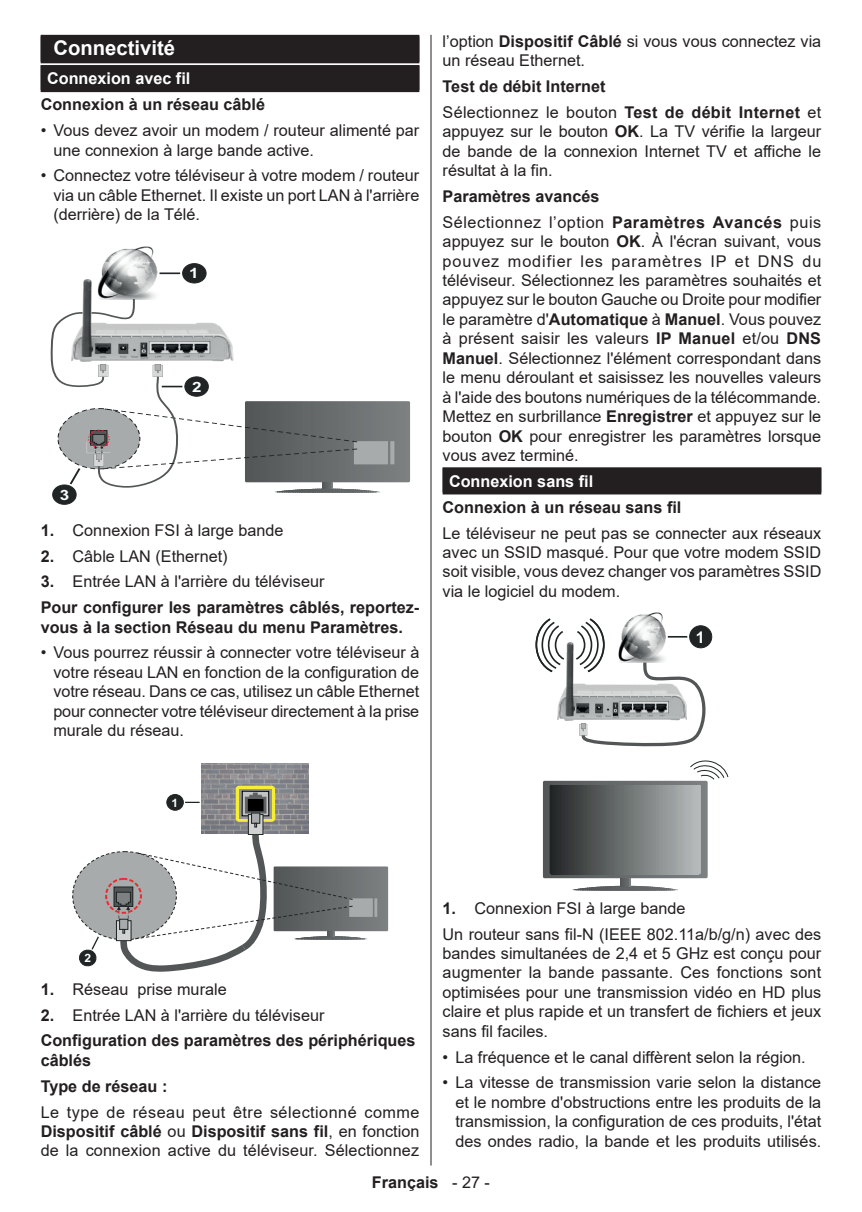
<style>
.page{position:relative;width:862px;height:1212px;background:#fff}
.page>*{position:absolute;margin:0;border:0;box-sizing:border-box;transform-origin:0 0}
.t1{font:700 20.25px "Arial";color:#fff}
.t2{font:16.2px/19.3px "Arial";color:#231f20;text-align:justify}
.t3{font:700 16.2px/25.9px "Arial";color:#231f20}
.t4{font:700 16.2px "Arial";color:#fff}
.t5{font:700 15.97px "Arial";color:#fdfefe}
.t6{font:700 14.17px "Arial";color:#fdfefe;scale:1.2 1}
.t7{font:700 11.47px "Arial";color:#fdfefe;scale:1.05 1}
.s1{font-weight:700}
.s2{font-weight:400}
</style>
<div class="page">
<hr style="left:430px;top:35px;width:1px;height:1130px;background:#231f20">
<div style="left:41px;top:35px;width:378px;height:27px;background:#231f20"></div>
<div style="left:41px;top:36px;width:378px;height:27px;background:#231f20"></div>
<div style="left:41px;top:65px;width:378px;height:27px;background:#231f20"></div>
<img style="left:83px;top:279px;width:122px;height:18px">
<img style="left:97px;top:246px;width:62px;height:51px">
<svg style="left:50px;top:297px;width:360px;height:208px"></svg>
<hr style="left:159px;top:272px;width:21px;height:2px;background:#202425">
<div style="left:182px;top:264px;width:24px;height:19px;background:#202425;border-radius:50%"></div>
<div style="left:182px;top:263px;width:24px;height:20px;border:1px solid #202425;border-radius:50%"></div>
<svg style="left:79px;top:936px;width:20px;height:31px"></svg>
<svg style="left:185px;top:802px;width:14px;height:1px"></svg>
<div style="left:167px;top:794px;width:16px;height:16px;background:#202425;border-radius:50%"></div>
<div style="left:167px;top:794px;width:16px;height:16px;border:1px solid #202425;border-radius:50%"></div>
<div style="left:73px;top:852px;width:103px;height:88px;background:#a8abac;border-radius:50%"></div>
<img style="left:202px;top:763px;width:106px;height:60px">
<svg style="left:235px;top:786px;width:40px;height:36px"></svg>
<svg style="left:239px;top:789px;width:32px;height:29px"></svg>
<svg style="left:242px;top:791px;width:27px;height:25px"></svg>
<svg style="left:245px;top:793px;width:21px;height:20px"></svg>
<div style="left:248px;top:800px;width:15px;height:11px;background:#000001"></div>
<svg style="left:250px;top:816px;width:11px;height:7px"></svg>
<div style="left:248px;top:814px;width:15px;height:21px;border:1px solid #202425"></div>
<div style="left:251px;top:813px;width:9px;height:10px;background:#a8abac"></div>
<div style="left:251px;top:813px;width:9px;height:10px;border:1px solid #202425"></div>
<svg style="left:105px;top:879px;width:11px;height:32px"></svg>
<div style="left:105px;top:878px;width:37px;height:36px;border:2px dashed #eb2930;border-radius:50%"></div>
<svg style="left:116px;top:823px;width:272px;height:149px"></svg>
<div style="left:442px;top:467px;width:378px;height:27px;background:#231f20"></div>
<svg style="left:572px;top:886px;width:101px;height:5px"></svg>
<img style="left:557px;top:642px;width:17px;height:79px">
<img style="left:634px;top:612px;width:29px;height:5px">
<svg style="left:535px;top:618px;width:30px;height:56px"></svg>
<svg style="left:574px;top:617px;width:132px;height:130px"></svg>
<svg style="left:542px;top:760px;width:186px;height:118px"></svg>
<hr style="left:667px;top:636px;width:20px;height:2px;background:#202425">
<div style="left:689px;top:626px;width:22px;height:22px;background:#202425;border-radius:50%"></div>
<div style="left:689px;top:625px;width:22px;height:23px;border:1px solid #202425;border-radius:50%"></div>
<p class="t1" style="left:53px;top:34px;width:123px">Connectivité</p>
<p class="t4" style="left:47px;top:67px;width:145px">Connexion avec fil</p>
<p class="t3" style="left:41px;top:92px;width:226px">Connexion à un réseau câblé</p>
<p class="t2" style="left:53px;top:121px;width:367px;text-indent:-13px">• Vous devez avoir un modem / routeur alimenté par une connexion à large bande active.</p>
<p class="t2" style="left:53px;top:166px;width:367px;text-indent:-13px">• Connectez votre téléviseur à votre modem / routeur via un câble Ethernet. Il existe un port LAN à l'arrière (derrière) de la Télé.</p>
<p class="t6" style="left:189px;top:264px;width:9px">1</p>
<p class="t6" style="left:60px;top:485px;width:9px">3</p>
<p class="t6" style="left:192px;top:377px;width:9px">2</p>
<p class="t2" style="left:41px;top:520px;width:244px"><span class="s1">1.</span> Connexion FSI à large bande</p>
<p class="t2" style="left:41px;top:546px;width:188px"><span class="s1">2.</span> Câble LAN (Ethernet)</p>
<p class="t3" style="left:41px;top:569px;width:380px">3. <span class="s2">Entrée LAN à l'arrière du téléviseur<br></span>Pour configurer les paramètres câblés, reportez-</p>
<p class="t3" style="left:41px;top:614px;width:363px">vous à la section Réseau du menu Paramètres.</p>
<p class="t2" style="left:53px;top:643px;width:367px;text-indent:-13px">• Vous pourrez réussir à connecter votre téléviseur à votre réseau LAN en fonction de la configuration de votre réseau. Dans ce cas, utilisez un câble Ethernet pour connecter votre téléviseur directement à la prise murale du réseau.</p>
<p class="t2" style="left:442px;top:31px;width:380px">l’option <span class="s1">Dispositif Câblé</span> si vous vous connectez via un réseau Ethernet.</p>
<p class="t3" style="left:442px;top:73px;width:380px">Test de débit Internet<br><span class="s2">Sélectionnez le bouton</span> Test de débit Internet <span class="s2">et</span></p>
<p class="t2" style="left:442px;top:122px;width:380px">appuyez sur le bouton <span class="s1">OK</span>. La TV vérifie la largeur de bande de la connexion Internet TV et affiche le résultat à la fin.</p>
<p class="t3" style="left:442px;top:183px;width:380px">Paramètres avancés<br><span class="s2">Sélectionnez l’option</span> Paramètres Avancés <span class="s2">puis</span></p>
<p class="t2" style="left:442px;top:232px;width:380px">appuyez sur le bouton <span class="s1">OK</span>. À l'écran suivant, vous pouvez modifier les paramètres IP et DNS du téléviseur. Sélectionnez les paramètres souhaités et appuyez sur le bouton Gauche ou Droite pour modifier le paramètre d'<span class="s1">Automatique</span> à <span class="s1">Manuel</span>. Vous pouvez à présent saisir les valeurs <span class="s1">IP Manuel</span> et/ou <span class="s1">DNS Manuel</span>. Sélectionnez l'élément correspondant dans le menu déroulant et saisissez les nouvelles valeurs à l'aide des boutons numériques de la télécommande.<br>Mettez en surbrillance <span class="s1">Enregistrer</span> et appuyez sur le bouton <span class="s1">OK</span> pour enregistrer les paramètres lorsque vous avez terminé.</p>
<p class="t4" style="left:449px;top:470px;width:146px">Connexion sans fil</p>
<p class="t3" style="left:442px;top:494px;width:240px">Connexion à un réseau sans fil</p>
<p class="t2" style="left:442px;top:523px;width:380px">Le téléviseur ne peut pas se connecter aux réseaux avec un SSID masqué. Pour que votre modem SSID soit visible, vous devez changer vos paramètres SSID via le logiciel du modem.</p>
<p class="t5" style="left:695px;top:626px;width:10px">1</p>
<p class="t7" style="left:171px;top:795px;width:8px">1</p>
<p class="t7" style="left:84px;top:950px;width:8px">2</p>
<p class="t2" style="left:41px;top:979px;width:187px"><span class="s1">1.</span> Réseau prise murale</p>
<p class="t3" style="left:41px;top:1002px;width:376px">2. <span class="s2">Entrée LAN à l'arrière du téléviseur<br></span>Configuration des paramètres des périphériques</p>
<p class="t3" style="left:41px;top:1047px;width:128px">câblés<br>Type de réseau :</p>
<p class="t2" style="left:41px;top:1102px;width:380px">Le type de réseau peut être sélectionné comme <span class="s1">Dispositif câblé</span> ou <span class="s1">Dispositif sans fil</span>, en fonction de la connexion active du téléviseur. Sélectionnez</p>
<p class="t2" style="left:442px;top:895px;width:380px;line-height:25.9px"><span class="s1">1.</span> Connexion FSI à large bande<br>Un routeur sans fil-N (IEEE 802.11a/b/g/n) avec des</p>
<p class="t2" style="left:442px;top:943px;width:380px">bandes simultanées de 2,4 et 5 GHz est conçu pour augmenter la bande passante. Ces fonctions sont optimisées pour une transmission vidéo en HD plus claire et plus rapide et un transfert de fichiers et jeux sans fil faciles.</p>
<p class="t2" style="left:442px;top:1047px;width:364px">• La fréquence et le canal diffèrent selon la région.</p>
<p class="t2" style="left:455px;top:1073px;width:367px;text-indent:-13px">• La vitesse de transmission varie selon la distance et le nombre d'obstructions entre les produits de la transmission, la configuration de ces produits, l'état des ondes radio, la bande et les produits utilisés.</p>
<p class="t3" style="left:372px;top:1170px;width:119px">Français <span class="s2">- 27 -</span></p>
</div>
